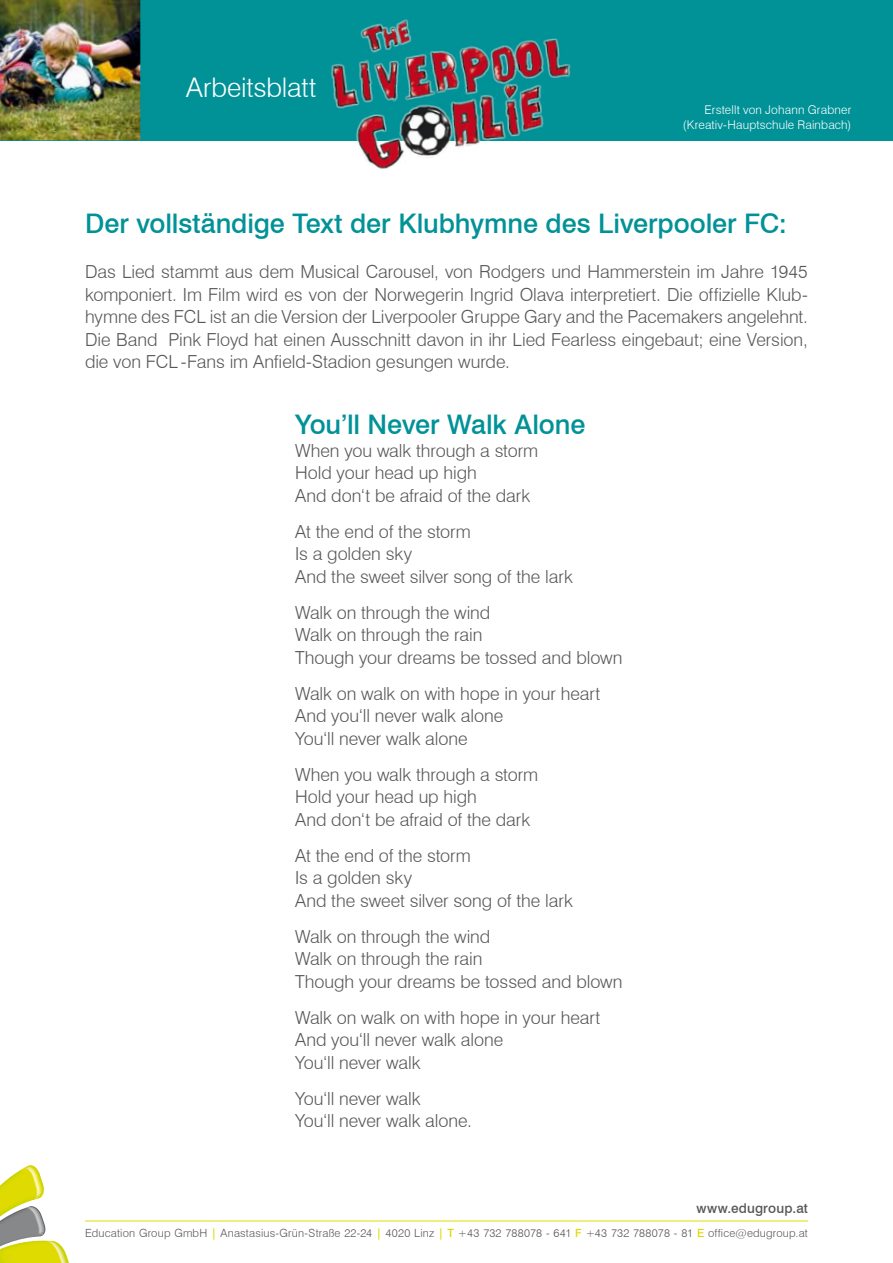
<style>
.page{position:relative;width:893px;height:1263px;background:#fff}
.page>*{position:absolute;margin:0;border:0;box-sizing:border-box;transform-origin:0 0}
.t1{font:500 27px "Swiss 721 BT";letter-spacing:-.005em;color:#009297}
.t2{font:300 27px "Swiss 721 BT";letter-spacing:-.005em;color:#fff}
.t3{font:300 18px/22.5px "Swiss 721 BT";letter-spacing:-.005em;color:#58585a}
.t4{font:500 13.5px "Swiss 721 BT";letter-spacing:.01em;color:#58585a}
.t5{font:300 12px/14.4px "Swiss 721 BT";letter-spacing:.015em;color:#fff;text-align:right}
.t6{font:300 11.25px "Swiss 721 BT";letter-spacing:.015em;color:#58585a}
.s1{font-weight:500;color:#dfdb00}
</style>
<div class="page">
<div style="left:0;top:0;width:893px;height:140px;background:#009297"></div>
<img style="left:0;top:0;width:140px;height:140px">
<svg style="left:0;top:1165px;width:69px;height:98px"></svg>
<hr style="left:85px;top:1220px;width:723px;height:1px;background:#dfdb00">
<img style="left:325px;top:19px;width:257px;height:150px">
<h1 class="t2" style="left:186px;top:71px;width:132px">Arbeitsblatt</h1>
<p class="t5" style="left:683px;top:103px;width:170px">Erstellt von Johann Grabner (Kreativ-Hauptschule Rainbach)</p>
<h1 class="t1" style="left:85px;top:207px;width:703px">Der vollständige Text der Klubhymne des Liverpooler FC:</h1>
<p class="t3" style="left:85px;top:260px;width:724px;text-align:justify">Das Lied stammt aus dem Musical Carousel, von Rodgers und Hammerstein im Jahre 1945 komponiert. Im Film wird es von der Norwegerin Ingrid Olava interpretiert. Die offizielle Klub&shy;hymne des FCL ist an die Version der Liverpooler Gruppe Gary and the Pacemakers angelehnt.<br>Die Band Pink Floyd hat einen Ausschnitt davon in ihr Lied Fearless eingebaut; eine Version, die von FCL -Fans im Anfield-Stadion gesungen wurde.</p>
<h1 class="t1" style="left:295px;top:408px;width:292px">You’ll Never Walk Alone</h1>
<p class="t3" style="left:295px;top:439px;width:245px">When you walk through a storm<br>Hold your head up high<br>And don‘t be afraid of the dark</p>
<p class="t3" style="left:295px;top:520px;width:279px">At the end of the storm<br>Is a golden sky<br>And the sweet silver song of the lark</p>
<p class="t3" style="left:295px;top:601px;width:329px">Walk on through the wind<br>Walk on through the rain<br>Though your dreams be tossed and blown</p>
<p class="t3" style="left:295px;top:682px;width:307px">Walk on walk on with hope in your heart<br>And you‘ll never walk alone<br>You‘ll never walk alone</p>
<p class="t3" style="left:295px;top:763px;width:245px">When you walk through a storm<br>Hold your head up high<br>And don‘t be afraid of the dark</p>
<p class="t3" style="left:295px;top:844px;width:279px">At the end of the storm<br>Is a golden sky<br>And the sweet silver song of the lark</p>
<p class="t3" style="left:295px;top:925px;width:329px">Walk on through the wind<br>Walk on through the rain<br>Though your dreams be tossed and blown</p>
<p class="t3" style="left:295px;top:1006px;width:307px">Walk on walk on with hope in your heart<br>And you‘ll never walk alone<br>You‘ll never walk</p>
<p class="t3" style="left:295px;top:1087px;width:178px">You‘ll never walk<br>You‘ll never walk alone.</p>
<p class="t4" style="left:697px;top:1200px;width:113px">www.edugroup.at</p>
<p class="t6" style="left:85px;top:1226px;width:724px">Education Group GmbH <span class="s1">|</span> Anastasius-Grün-Straße 22-24 <span class="s1">|</span> 4020 Linz <span class="s1">| T</span> +43 732 788078 - 641 <span class="s1">F</span> +43 732 788078 - 81 <span class="s1">E</span> office@edugroup.at</p>
</div>
